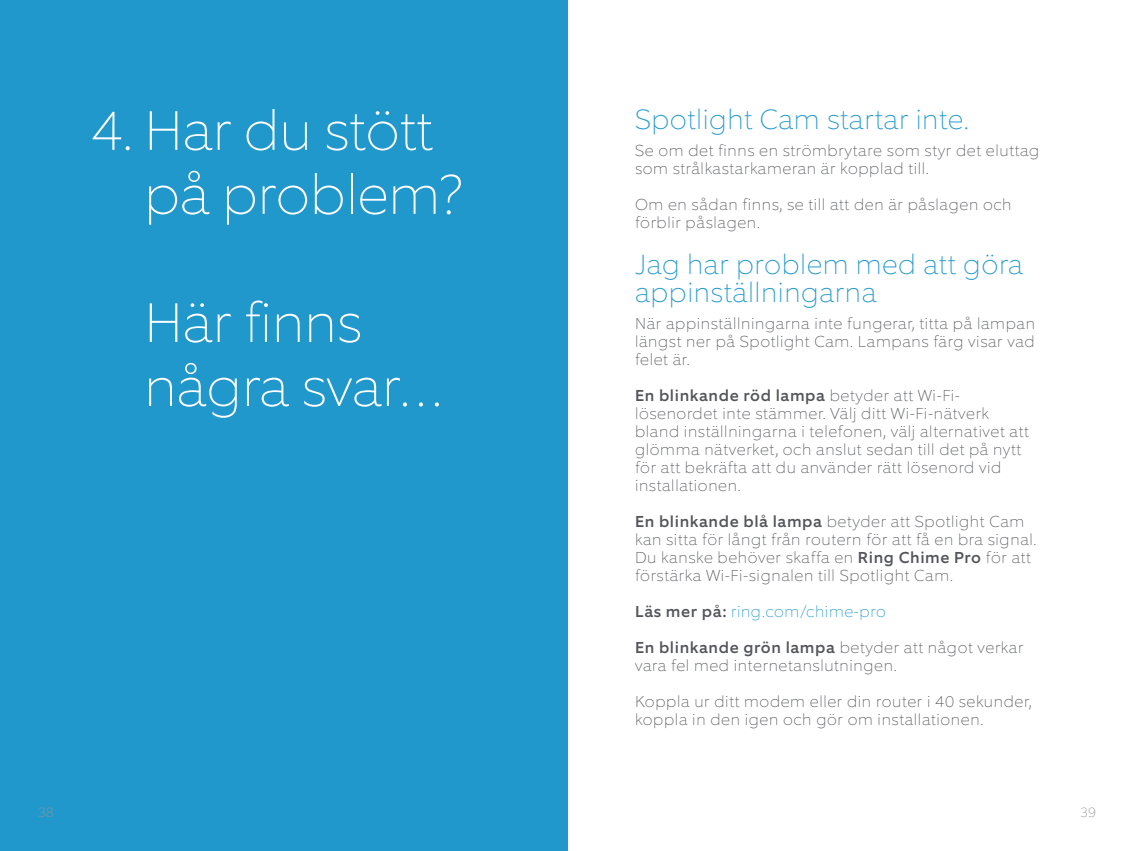
<style>
.page{position:relative;width:1134px;height:851px;background:#fff}
.page>*{position:absolute;margin:0;border:0;box-sizing:border-box;transform-origin:0 0}
.Section_Header{font:100 56px/64px "Equip";color:#fff}
.Big_Blue_Header_Smal{font:100 28px/28px "Equip";letter-spacing:.02em;color:#2198cc}
.Troubleshooting{font:100 16px/18px "Equip";letter-spacing:.04em;color:#54555a}
.Troubleshooting-2{font:100 16px "Equip";letter-spacing:.04em;color:#2198cc}
.t1{font:100 14px "Equip";color:#939598}
.s1{font-weight:500}
.s2{font-weight:500;color:#54555a}
</style>
<div class="page">
<div style="left:0;top:0;width:567px;height:850px;background:#2198cc"></div>
<p class="Section_Header" style="left:144px;top:98px;width:320px;text-indent:-53px">4. Har du stött på problem?</p>
<p class="Section_Header" style="left:144px;top:290px;width:303px">Här finns några svar…</p>
<p class="Big_Blue_Header_Smal" style="left:635px;top:105px;width:335px">Spotlight Cam startar inte.</p>
<p class="Troubleshooting" style="left:635px;top:141px;width:406px">Se om det finns en strömbrytare som styr det eluttag som strålkastarkameran är kopplad till.</p>
<p class="Troubleshooting" style="left:635px;top:195px;width:378px">Om en sådan finns, se till att den är påslagen och förblir påslagen.</p>
<p class="Big_Blue_Header_Smal" style="left:635px;top:250px;width:390px">Jag har problem med att göra appinställningarna</p>
<p class="Troubleshooting" style="left:635px;top:314px;width:401px;text-align:justify">När appinställningarna inte fungerar, titta på lampan längst ner på Spotlight Cam. Lampans färg visar vad felet är.</p>
<p class="Troubleshooting" style="left:635px;top:386px;width:395px"><span class="s1">En blinkande röd lampa</span> betyder att Wi-Fi&shy;lösenordet inte stämmer. Välj ditt Wi-Fi-nätverk bland inställningarna i telefonen, välj alternativet att glömma nätverket, och anslut sedan till det på nytt för att bekräfta att du använder rätt lösenord vid installationen.</p>
<p class="Troubleshooting" style="left:635px;top:512px;width:403px"><span class="s1">En blinkande blå lampa</span> betyder att Spotlight Cam kan sitta för långt från routern för att få en bra signal.<br>Du kanske behöver skaffa en <span class="s1">Ring Chime Pro</span> för att förstärka Wi-Fi-signalen till Spotlight Cam.</p>
<p class="Troubleshooting-2" style="left:635px;top:601px;width:252px"><span class="s2">Läs mer på:</span> ring.com/chime-pro</p>
<p class="Troubleshooting" style="left:635px;top:638px;width:390px"><span class="s1">En blinkande grön lampa</span> betyder att något verkar vara fel med internetanslutningen.</p>
<p class="Troubleshooting" style="left:635px;top:692px;width:398px">Koppla ur ditt modem eller din router i 40 sekunder, koppla in den igen och gör om installationen.</p>
<p class="t1" style="left:38px;top:803px;width:17px">38</p>
<p class="t1" style="left:1080px;top:803px;width:17px">39</p>
</div>
